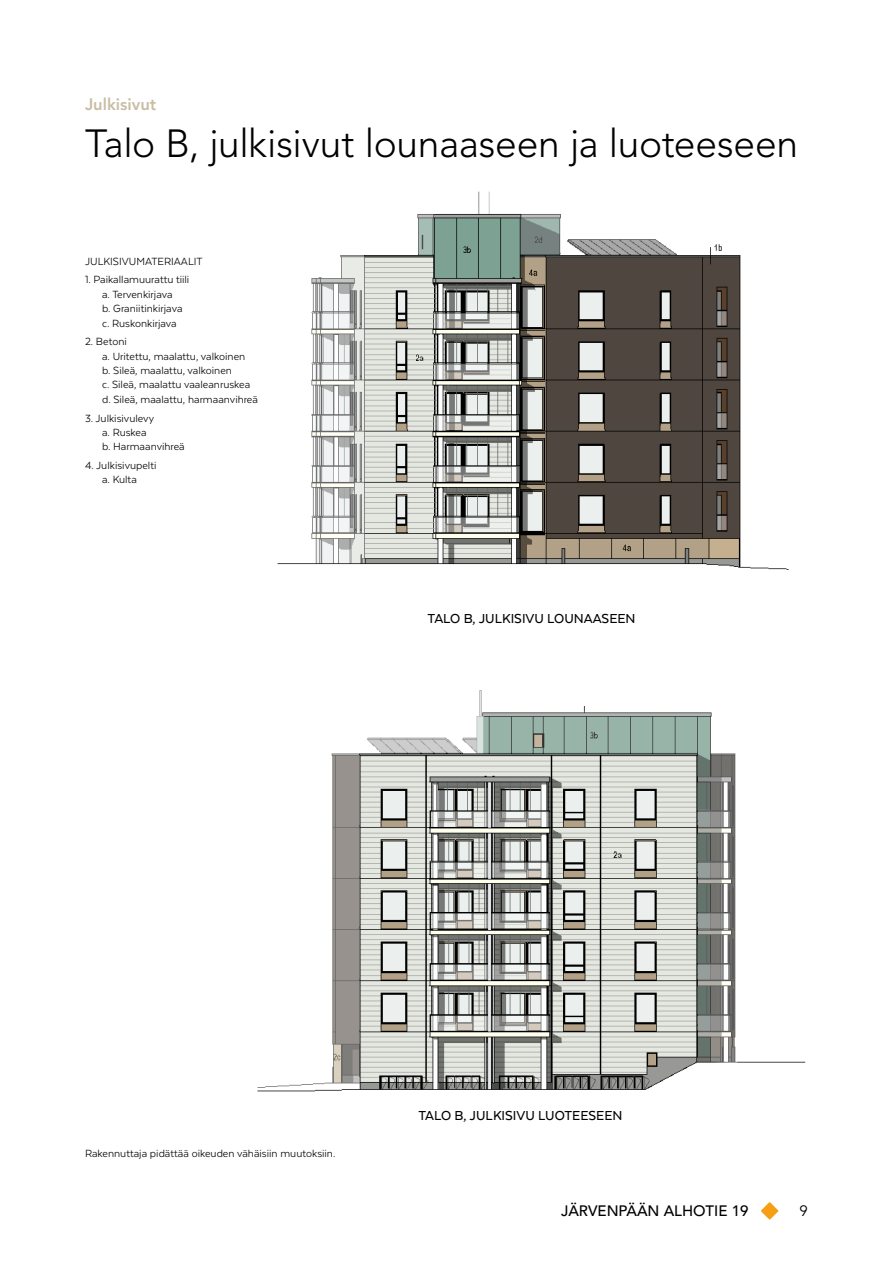
<style>
.page{position:relative;width:893px;height:1263px;background:#fff}
.page>*{position:absolute;margin:0;border:0;box-sizing:border-box;transform-origin:0 0}
.t1{font:300 39px "Avenir LT Std";letter-spacing:-.01em;color:#000}
.t2{font:800 16.5px "Avenir LT Std";color:#c9bea4}
.t3{font:500 15px "Texta";color:#000}
.t4{font:500 15px "Avenir LT Std";color:#000}
.t5{font:15px "Avenir LT Std";color:#000}
.t6{font:12px/14.4px "Texta";color:#000}
</style>
<div class="page">
<img style="left:257px;top:191px;width:549px;height:901px">
<div style="left:415px;top:604px;width:233px;height:25px;background:#fff"></div>
<svg style="left:761px;top:1202px;width:17px;height:17px"></svg>
<h2 class="t2" style="left:85px;top:95px;width:73px">Julkisivut</h2>
<h1 class="t1" style="left:85px;top:121px;width:715px">Talo B, julkisivut lounaaseen ja luoteeseen</h1>
<p class="t6" style="left:85px;top:254px;width:119px">JULKISIVUMATERIAALIT</p>
<p class="t6" style="left:102px;top:272px;width:89px;text-indent:-17px">1. Paikallamuurattu tiili a. Tervenkirjava<br>b. Graniitinkirjava c. Ruskonkirjava</p>
<p class="t6" style="left:102px;top:334px;width:157px;text-indent:-17px">2. Betoni<br>a. Uritettu, maalattu, valkoinen<br>b. Sileä, maalattu, valkoinen<br>c. Sileä, maalattu vaaleanruskea d. Sileä, maalattu, harmaanvihreä</p>
<p class="t6" style="left:102px;top:411px;width:84px;text-indent:-17px">3. Julkisivulevy<br>a. Ruskea<br>b. Harmaanvihreä</p>
<p class="t6" style="left:85px;top:458px;width:73px;text-align:center">4. Julkisivupelti a. Kulta</p>
<p class="t3" style="left:427px;top:610px;width:210px">TALO B, JULKISIVU LOUNAASEEN</p>
<p class="t6" style="left:85px;top:1146px;width:252px">Rakennuttaja pidättää oikeuden vähäisiin muutoksiin.</p>
<p class="t3" style="left:418px;top:1107px;width:206px">TALO B, JULKISIVU LUOTEESEEN</p>
<p class="t4" style="left:561px;top:1202px;width:189px">JÄRVENPÄÄN ALHOTIE 19</p>
<p class="t5" style="left:800px;top:1202px;width:10px">9</p>
</div>
